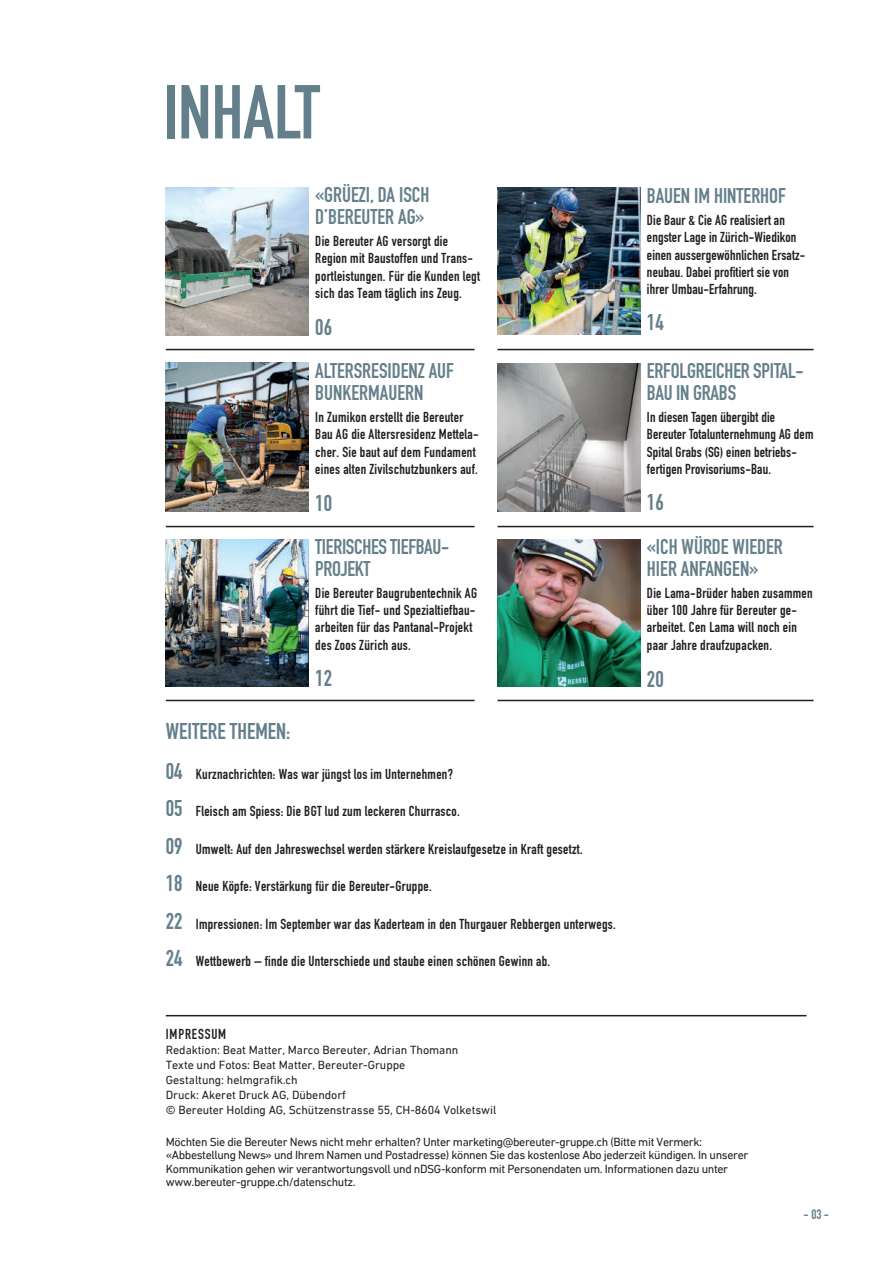
<style>
.page{position:relative;width:893px;height:1263px;background:#fff}
.page>*{position:absolute;margin:0;border:0;box-sizing:border-box;transform-origin:0 0}
.t1{font:700 75px "DIN Condensed";color:#647f8c}
.t2{font:700 22.5px "DIN Condensed";color:#647f8c}
.t3{font:700 21px/22.5px "DIN Condensed";color:#647f8c}
.t4{font:700 14.25px/17.2px "DIN Condensed";letter-spacing:.02em;color:#231f20}
.t5{font:700 14.25px "DIN Condensed";letter-spacing:.06em;color:#231f20}
.t6{font:700 13.5px "DIN Condensed";color:#647f8c}
.t7{font:12px/13.5px "DIN Next LT Pro";letter-spacing:-.03em;color:#231f20}
.t8{font:12px/15px "DIN Next LT Pro";letter-spacing:-.005em;color:#231f20}
.s1{font-size:22.5px;color:#647f8c}
</style>
<div class="page">
<img style="left:166px;top:188px;width:143px;height:147px">
<hr style="left:166px;top:349px;width:309px;height:1px;background:#231f20">
<img style="left:497px;top:188px;width:143px;height:146px">
<hr style="left:497px;top:349px;width:317px;height:1px;background:#231f20">
<img style="left:166px;top:363px;width:143px;height:148px">
<hr style="left:166px;top:526px;width:309px;height:1px;background:#231f20">
<img style="left:497px;top:364px;width:143px;height:147px">
<hr style="left:497px;top:526px;width:317px;height:1px;background:#231f20">
<img style="left:166px;top:540px;width:143px;height:147px">
<hr style="left:166px;top:700px;width:309px;height:1px;background:#231f20">
<img style="left:497px;top:540px;width:143px;height:147px">
<hr style="left:497px;top:700px;width:317px;height:1px;background:#231f20">
<hr style="left:166px;top:1015px;width:640px;height:1px;background:#231f20">
<h1 class="t1" style="left:163px;top:62px;width:158px">INHALT</h1>
<h3 class="t3" style="left:315px;top:183px;width:116px">«GRÜEZI, DA ISCH<br>D’BEREUTER AG»</h3>
<p class="t4" style="left:315px;top:232px;width:166px">Die Bereuter AG versorgt die<br>Region mit Baustoffen und Trans&shy;portleistungen. Für die Kunden legt sich das Team täglich ins Zeug.</p>
<h2 class="t2" style="left:315px;top:312px;width:18px">06</h2>
<h3 class="t3" style="left:315px;top:359px;width:140px">ALTERSRESIDENZ AUF<br>BUNKERMAUERN</h3>
<p class="t4" style="left:315px;top:408px;width:165px">In Zumikon erstellt die Bereuter Bau AG die Altersresidenz Mettela&shy;cher. Sie baut auf dem Fundament eines alten Zivilschutzbunkers auf.</p>
<h2 class="t2" style="left:315px;top:488px;width:18px">10</h2>
<h3 class="t3" style="left:315px;top:535px;width:135px">TIERISCHES TIEFBAU-<br>PROJEKT</h3>
<p class="t4" style="left:315px;top:584px;width:163px">Die Bereuter Baugrubentechnik AG führt die Tief- und Spezialtiefbau&shy;arbeiten für das Pantanal-Projekt des Zoos Zürich aus.</p>
<h2 class="t2" style="left:315px;top:663px;width:18px">12</h2>
<h2 class="t2" style="left:166px;top:716px;width:126px">WEITERE THEMEN:</h2>
<p class="t4" style="left:166px;top:765px;width:289px"><span class="s1">04</span> Kurznachrichten: Was war jüngst los im Unternehmen?</p>
<p class="t4" style="left:166px;top:803px;width:295px"><span class="s1">05</span> Fleisch am Spiess: Die BGT lud zum leckeren Churrasco.</p>
<p class="t4" style="left:166px;top:840px;width:418px"><span class="s1">09</span> Umwelt: Auf den Jahreswechsel werden stärkere Kreislaufgesetze in Kraft gesetzt.</p>
<p class="t4" style="left:166px;top:878px;width:267px"><span class="s1">18</span> Neue Köpfe: Verstärkung für die Bereuter-Gruppe.</p>
<p class="t4" style="left:166px;top:915px;width:452px"><span class="s1">22</span> Impressionen: Im September war das Kaderteam in den Thurgauer Rebbergen unterwegs.</p>
<p class="t4" style="left:166px;top:953px;width:386px"><span class="s1">24</span> Wettbewerb – finde die Unterschiede und staube einen schönen Gewinn ab.</p>
<h3 class="t3" style="left:647px;top:185px;width:140px">BAUEN IM HINTERHOF</h3>
<p class="t4" style="left:647px;top:211px;width:160px">Die Baur &amp; Cie AG realisiert an engster Lage in Zürich-Wiedikon einen aussergewöhnlichen Ersatz&shy;neubau. Dabei profitiert sie von ihrer Umbau-Erfahrung.</p>
<h2 class="t2" style="left:647px;top:307px;width:18px">14</h2>
<h3 class="t3" style="left:647px;top:359px;width:158px">ERFOLGREICHER SPITAL-<br>BAU IN GRABS</h3>
<p class="t4" style="left:647px;top:408px;width:168px">In diesen Tagen übergibt die<br>Bereuter Totalunternehmung AG dem<br>Spital Grabs (SG) einen betriebs&shy;fertigen Provisoriums-Bau.</p>
<h2 class="t2" style="left:647px;top:487px;width:18px">16</h2>
<h3 class="t3" style="left:647px;top:535px;width:137px">«ICH WÜRDE WIEDER<br>HIER ANFANGEN»</h3>
<p class="t4" style="left:647px;top:584px;width:167px">Die Lama-Brüder haben zusammen über 100 Jahre für Bereuter ge&shy;arbeitet. Cen Lama will noch ein paar Jahre draufzupacken.</p>
<h2 class="t2" style="left:647px;top:664px;width:18px">20</h2>
<p class="t5" style="left:166px;top:1024px;width:62px">IMPRESSUM</p>
<p class="t8" style="left:166px;top:1042px;width:332px">Redaktion: Beat Matter, Marco Bereuter, Adrian Thomann<br>Texte und Fotos: Beat Matter, Bereuter-Gruppe<br>Gestaltung: helmgrafik.ch<br>Druck: Akeret Druck AG, Dübendorf<br>© Bereuter Holding AG, Schützenstrasse 55, CH-8604 Volketswil</p>
<p class="t7" style="left:166px;top:1135px;width:584px">Möchten Sie die Bereuter News nicht mehr erhalten? Unter marketing@bereuter-gruppe.ch (Bitte mit Vermerk: «Abbestellung News» und Ihrem Namen und Postadresse) können Sie das kostenlose Abo jederzeit kündigen. In unserer Kommunikation gehen wir verantwortungsvoll und nDSG-konform mit Personendaten um. Informationen dazu unter www.bereuter-gruppe.ch/datenschutz.</p>
<p class="t6" style="left:804px;top:1205px;width:27px">- 03 -</p>
</div>
